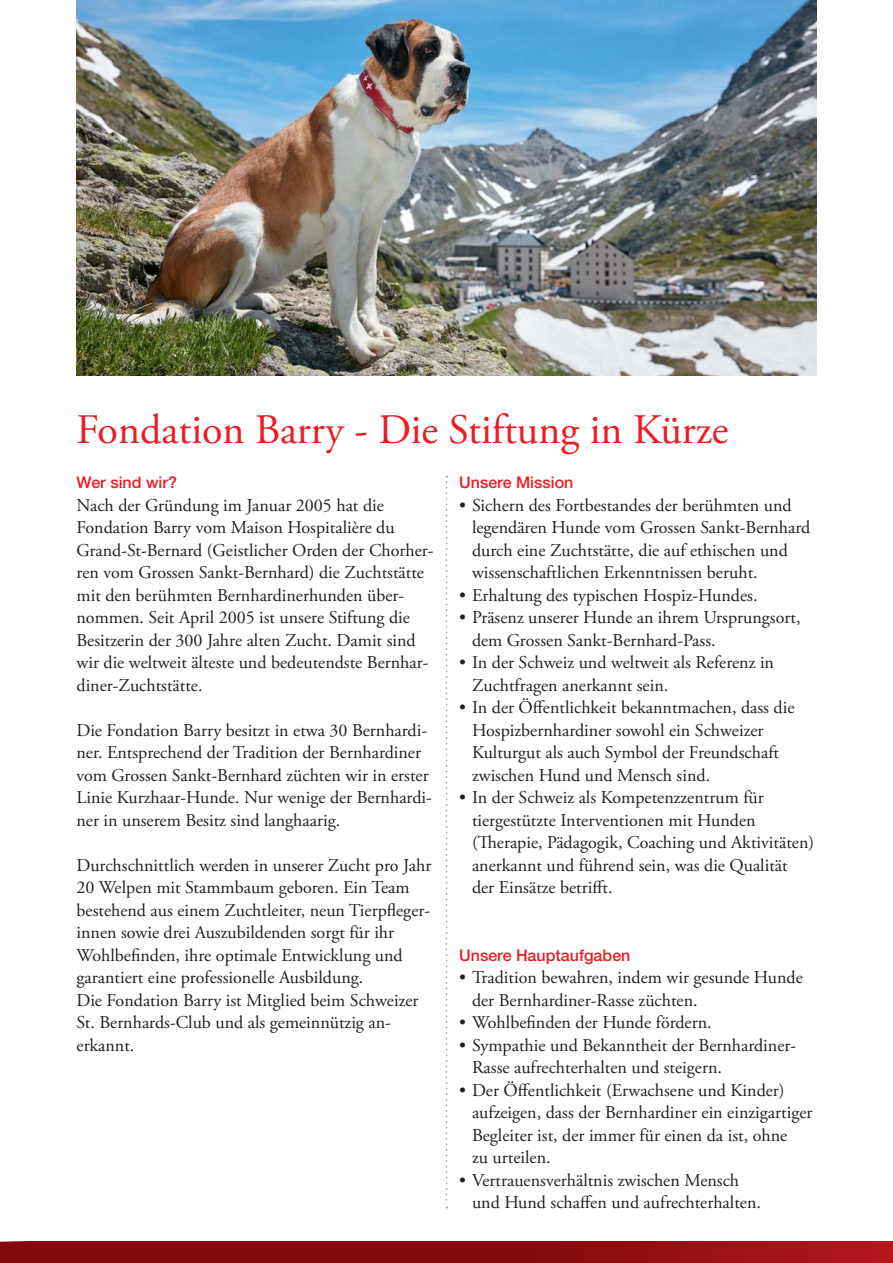
<style>
.page{position:relative;width:893px;height:1263px;background:#fff}
.page>*{position:absolute;margin:0;border:0;box-sizing:border-box;transform-origin:0 0}
.t1{font:42px "Adobe Garamond Pro";color:#ed1c24}
.t2{font:18px/22.5px "Adobe Garamond Pro";color:#231f20}
.t3{font:500 16.05px "Helvetica Neue";color:#ed1c24}
</style>
<div class="page">
<img style="left:77px;top:0;width:739px;height:376px">
<svg style="left:446px;top:476px;width:1px;height:732px"></svg>
<svg style="left:0;top:1242px;width:893px;height:21px;background:#8c0c10"></svg>
<h1 class="t1" style="left:77px;top:413px;width:653px">Fondation Barry - Die Stiftung in Kürze</h1>
<p class="t3" style="left:77px;top:477px;width:102px">Wer sind wir?</p>
<p class="t2" style="left:77px;top:495px;width:359px">Nach der Gründung im Januar 2005 hat die Fondation Barry vom Maison Hospitalière du Grand-St-Bernard (Geistlicher Orden der Chorher&shy;ren vom Grossen Sankt-Bernhard) die Zuchtstätte mit den berühmten Bernhardinerhunden über&shy;nommen. Seit April 2005 ist unsere Stiftung die Besitzerin der 300 Jahre alten Zucht. Damit sind wir die weltweit älteste und bedeutendste Bernhar&shy;diner-Zuchtstätte.</p>
<p class="t2" style="left:77px;top:720px;width:357px">Die Fondation Barry besitzt in etwa 30 Bernhardi&shy;ner. Entsprechend der Tradition der Bernhardiner vom Grossen Sankt-Bernhard züchten wir in erster Linie Kurzhaar-Hunde. Nur wenige der Bernhardi&shy;ner in unserem Besitz sind langhaarig.</p>
<p class="t2" style="left:77px;top:855px;width:356px">Durchschnittlich werden in unserer Zucht pro Jahr 20 Welpen mit Stammbaum geboren. Ein Team bestehend aus einem Zuchtleiter, neun Tierpfleger&shy;innen sowie drei Auszubildenden sorgt für ihr Wohlbefinden, ihre optimale Entwicklung und garantiert eine professionelle Ausbildung.<br>Die Fondation Barry ist Mitglied beim Schweizer St. Bernhards-Club und als gemeinnützig an&shy;erkannt.</p>
<p class="t3" style="left:459px;top:477px;width:116px">Unsere Mission</p>
<p class="t2" style="left:472px;top:495px;width:340px;text-indent:-13px">• Sichern des Fortbestandes der berühmten und legendären Hunde vom Grossen Sankt-Bernhard durch eine Zuchtstätte, die auf ethischen und wissenschaftlichen Erkenntnissen beruht.</p>
<p class="t2" style="left:459px;top:585px;width:300px">• Erhaltung des typischen Hospiz-Hundes.</p>
<p class="t2" style="left:472px;top:608px;width:330px;text-indent:-13px">• Präsenz unserer Hunde an ihrem Ursprungsort, dem Grossen Sankt-Bernhard-Pass.</p>
<p class="t2" style="left:472px;top:653px;width:304px;text-indent:-13px">• In der Schweiz und weltweit als Referenz in<br>Zuchtfragen anerkannt sein.</p>
<p class="t2" style="left:472px;top:698px;width:324px;text-indent:-13px">• In der Öffentlichkeit bekanntmachen, dass die Hospizbernhardiner sowohl ein Schweizer Kulturgut als auch Symbol der Freundschaft zwischen Hund und Mensch sind.</p>
<p class="t2" style="left:472px;top:788px;width:344px;text-indent:-13px">• In der Schweiz als Kompetenzzentrum für tiergestützte Interventionen mit Hunden (Therapie, Pädagogik, Coaching und Aktivitäten) anerkannt und führend sein, was die Qualität der Einsätze betrifft.</p>
<p class="t3" style="left:459px;top:949px;width:173px">Unsere Hauptaufgaben</p>
<p class="t2" style="left:472px;top:968px;width:332px;text-indent:-13px">• Tradition bewahren, indem wir gesunde Hunde der Bernhardiner-Rasse züchten.</p>
<p class="t2" style="left:459px;top:1013px;width:254px">• Wohlbefinden der Hunde fördern.</p>
<p class="t2" style="left:472px;top:1035px;width:326px;text-indent:-13px">• Sympathie und Bekanntheit der Bernhardiner-<br>Rasse aufrechterhalten und steigern.</p>
<p class="t2" style="left:472px;top:1080px;width:342px;text-indent:-13px">• Der Öffentlichkeit (Erwachsene und Kinder) aufzeigen, dass der Bernhardiner ein einzigartiger Begleiter ist, der immer für einen da ist, ohne<br>zu urteilen.</p>
<p class="t2" style="left:472px;top:1170px;width:290px;text-indent:-13px">• Vertrauensverhältnis zwischen Mensch und Hund schaffen und aufrechterhalten.</p>
</div>
